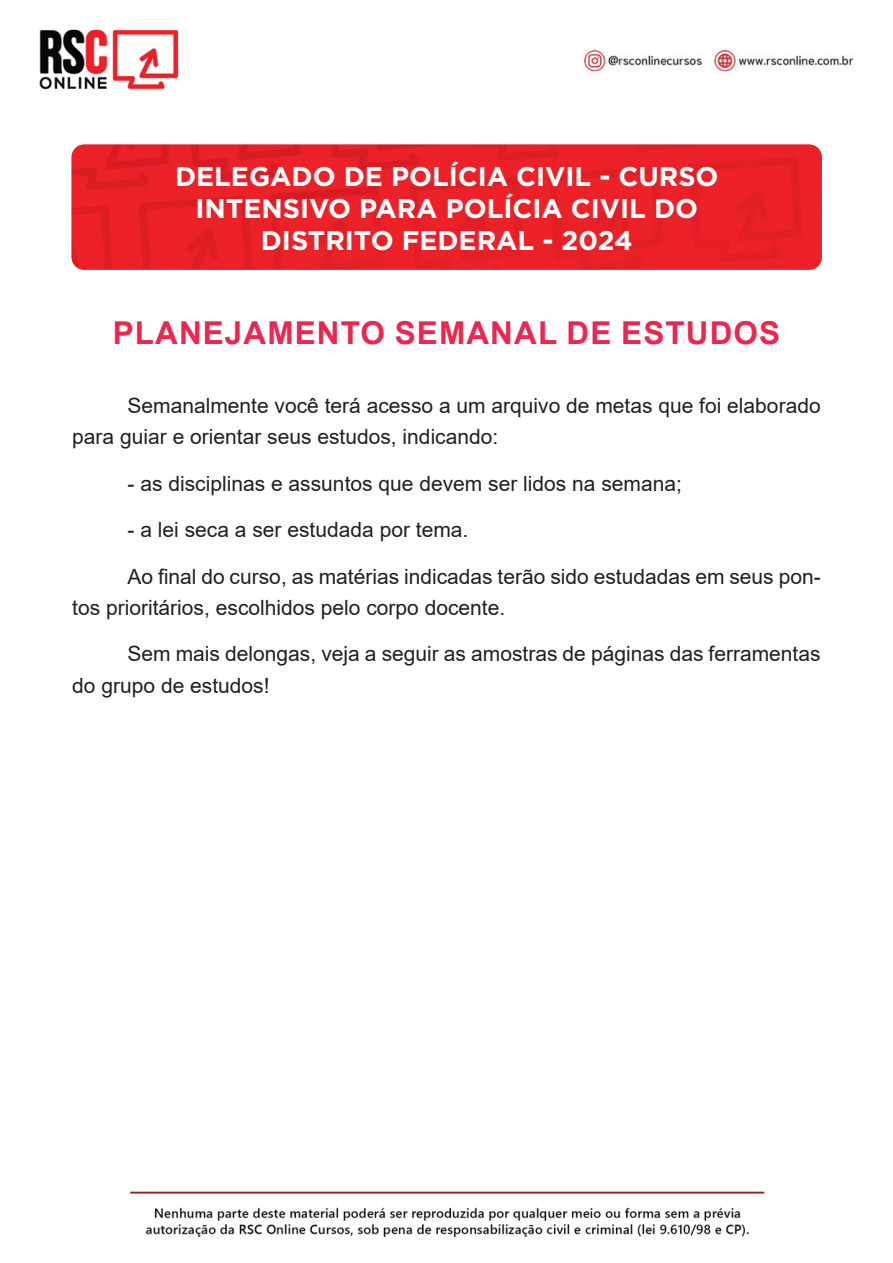
<style>
.page{position:relative;width:893px;height:1263px;background:#fff}
.page>*{position:absolute;margin:0;border:0;box-sizing:border-box;transform-origin:0 0}
.t1{font:700 31.5px "Arial";letter-spacing:.035em;color:#ed254f}
.t2{font:700 27px/32.4px "Gotham";color:#fff;text-align:center}
.t3{font:21px/31.5px "Arial";color:#231f20}
</style>
<div class="page">
<img style="left:39px;top:29px;width:815px;height:1209px">
<img style="left:72px;top:145px;width:750px;height:125px">
<p class="t2" style="left:175px;top:160px;width:545px">DELEGADO DE POLÍCIA CIVIL - CURSO<br>INTENSIVO PARA POLÍCIA CIVIL DO<br>DISTRITO FEDERAL - 2024</p>
<p class="t1" style="left:113px;top:311px;width:669px">PLANEJAMENTO SEMANAL DE ESTUDOS</p>
<p class="t3" style="left:72px;top:390px;width:750px;text-indent:55px">Semanalmente você terá acesso a um arquivo de metas que foi elaborado para guiar e orientar seus estudos, indicando:</p>
<p class="t3" style="left:128px;top:467px;width:556px">- as disciplinas e assuntos que devem ser lidos na semana;</p>
<p class="t3" style="left:128px;top:514px;width:342px">- a lei seca a ser estudada por tema.</p>
<p class="t3" style="left:72px;top:560px;width:750px;text-indent:55px">Ao final do curso, as matérias indicadas terão sido estudadas em seus pon&shy;tos prioritários, escolhidos pelo corpo docente.</p>
<p class="t3" style="left:72px;top:638px;width:750px;text-indent:55px">Sem mais delongas, veja a seguir as amostras de páginas das ferramentas do grupo de estudos!</p>
</div>
